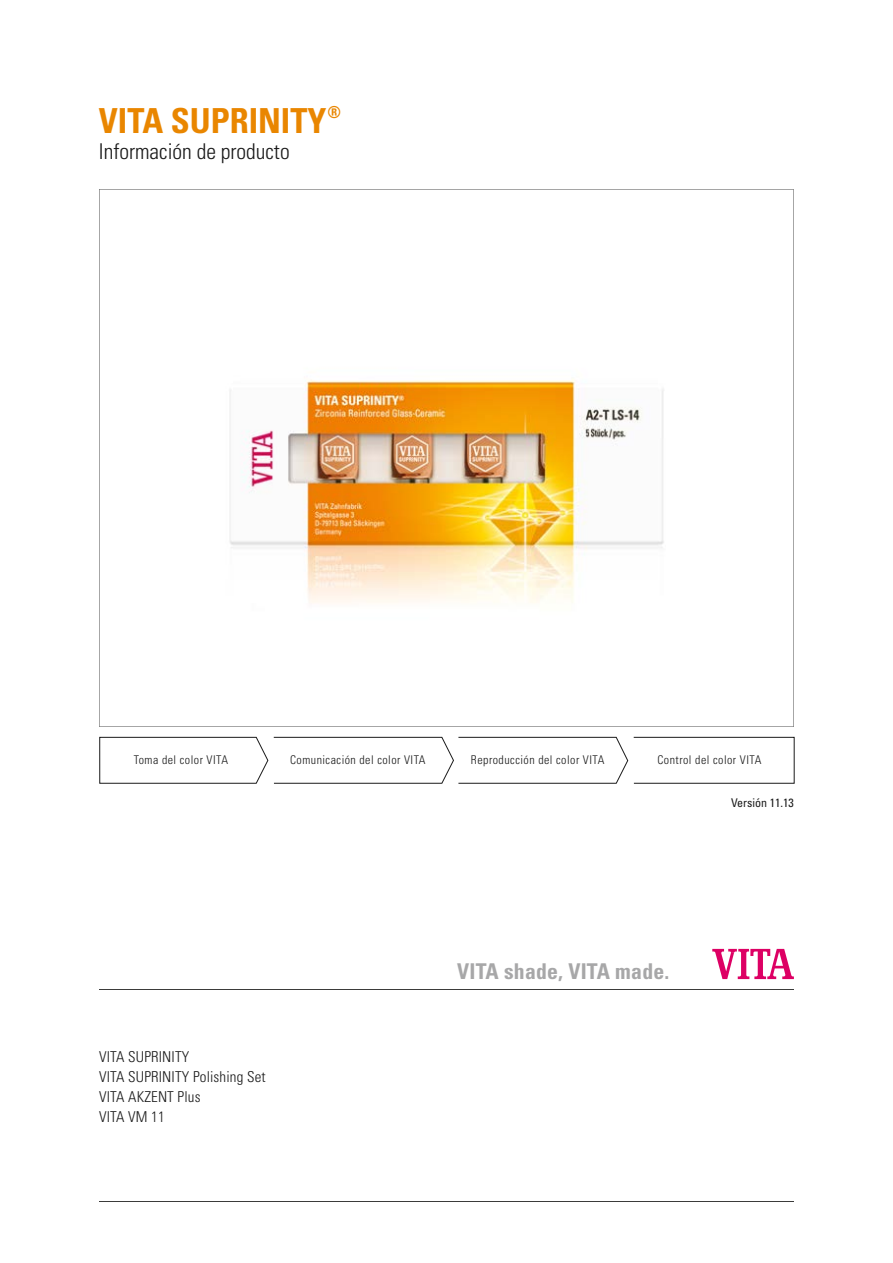
<style>
.page{position:relative;width:893px;height:1263px;background:#fff}
.page>*{position:absolute;margin:0;border:0;box-sizing:border-box;transform-origin:0 0}
.t1{font:700 condensed 34.5px "Univers";color:#e98600}
.t2{font:300 condensed 21.75px "Univers";color:#1a1a1a}
.t3{font:700 condensed 21.75px "Univers";letter-spacing:.01em;color:#a7a7a8}
.t4{font:300 condensed 15px/20.2px "Univers";letter-spacing:.01em;color:#1a1a1a}
.t5{font:300 condensed 12px "Univers";letter-spacing:.04em;color:#1a1a1a}
.t6{font:condensed 12px "Univers";color:#1a1a1a}
</style>
<div class="page">
<svg style="left:99px;top:189px;width:695px;height:538px"></svg>
<hr style="left:99px;top:989px;width:695px;height:1px;background:#3b3b3a">
<svg style="left:712px;top:949px;width:82px;height:30px"></svg>
<hr style="left:99px;top:1201px;width:695px;height:1px;background:#3b3b3a">
<svg style="left:99px;top:737px;width:695px;height:46px"></svg>
<h1 class="t1" style="left:99px;top:100px;width:244px">VITA SUPRINITY<sup>®</sup></h1>
<h2 class="t2" style="left:99px;top:138px;width:192px">Información de producto</h2>
<p class="t5" style="left:134px;top:753px;width:96px">Toma del color VITA</p>
<p class="t5" style="left:290px;top:753px;width:137px">Comunicación del color VITA</p>
<p class="t5" style="left:471px;top:753px;width:135px">Reproducción del color VITA</p>
<p class="t5" style="left:657px;top:753px;width:105px">Control del color VITA</p>
<p class="t4" style="left:99px;top:1046px;width:168px">VITA SUPRINITY<br>VITA SUPRINITY Polishing Set<br>VITA AKZENT Plus<br>VITA VM 11</p>
<h2 class="t3" style="left:457px;top:957px;width:214px">VITA shade, VITA made.</h2>
<p class="t6" style="left:731px;top:795px;width:64px">Versión 11.13</p>
</div>
